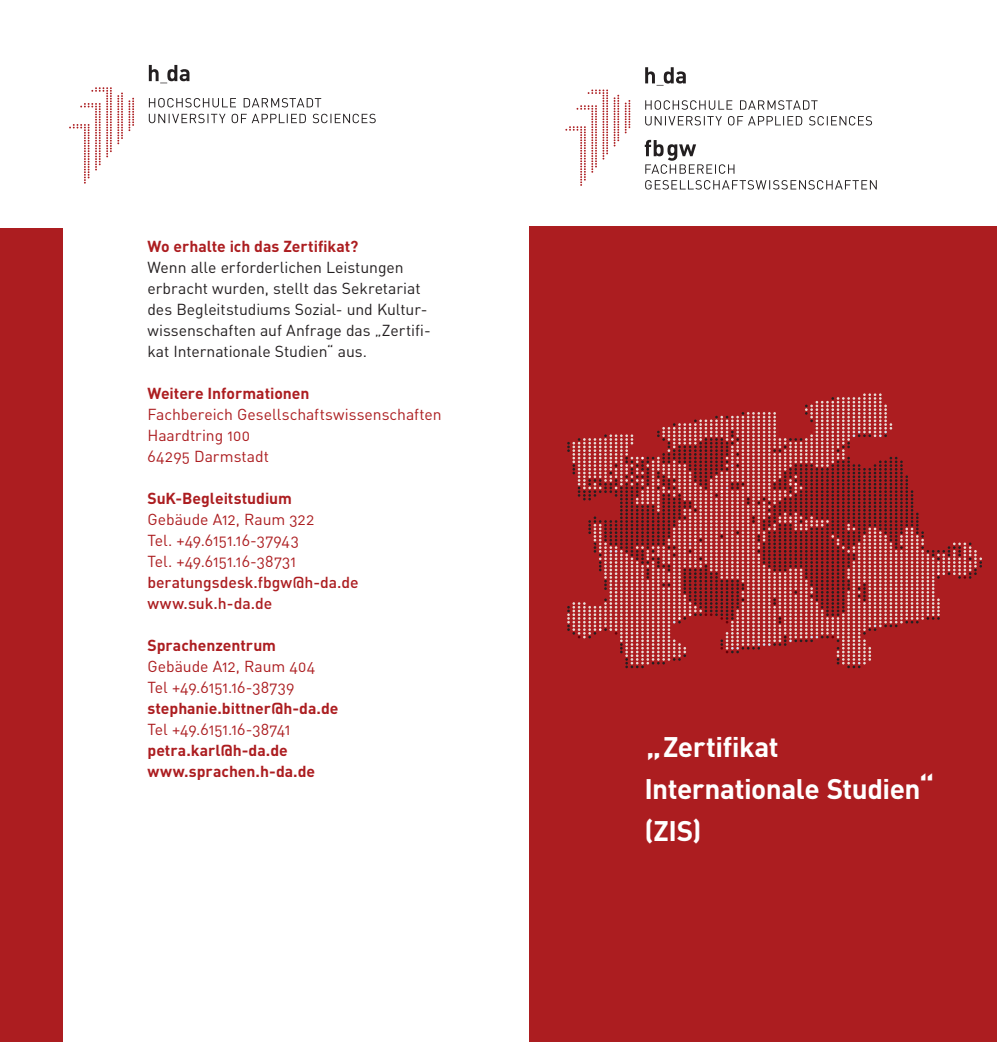
<style>
.page{position:relative;width:997px;height:1042px;background:#fff}
.page>*{position:absolute;margin:0;border:0;box-sizing:border-box;transform-origin:0 0}
._1_b_Unterüberschrif{font:700 28px "DINOT";letter-spacing:-.02em;color:#fff}
._0_Unterüberschrift{font:15.75px "DINOT";letter-spacing:-.005em;color:#ac1d20}
._0_Fließtext{font:15.75px/21px "DINOT";letter-spacing:-.005em;color:#231f20}
._0_Unterüberschrift-2{font:700 15.75px "DINOT";color:#ac1d20}
._0_Unterüberschrift-3{font:500 15.75px "DINOT";color:#ac1d20}
.s1{font-size:31.5px}
</style>
<div class="page">
<svg style="left:625px;top:100px;width:5px;height:33px"></svg>
<svg style="left:565px;top:89px;width:54px;height:97px"></svg>
<svg style="left:645px;top:180px;width:231px;height:10px"></svg>
<svg style="left:644px;top:140px;width:90px;height:34px"></svg>
<svg style="left:645px;top:116px;width:227px;height:9px"></svg>
<svg style="left:645px;top:100px;width:172px;height:10px"></svg>
<svg style="left:645px;top:67px;width:41px;height:19px"></svg>
<svg style="left:69px;top:87px;width:65px;height:97px"></svg>
<svg style="left:149px;top:65px;width:40px;height:18px"></svg>
<svg style="left:149px;top:98px;width:172px;height:9px"></svg>
<svg style="left:149px;top:114px;width:227px;height:9px"></svg>
<div style="left:0;top:228px;width:62px;height:814px;background:#ac1d20"></div>
<div style="left:529px;top:227px;width:468px;height:815px;background:#ac1d20"></div>
<svg style="left:567px;top:393px;width:415px;height:275px"></svg>
<p class="_0_Unterüberschrift-2" style="left:147px;top:236px;width:212px">Wo erhalte ich das Zertifikat?</p>
<p class="_0_Fließtext" style="left:147px;top:256px;width:285px">Wenn alle erforderlichen Leistungen erbracht wurden, stellt das Sekretariat des Begleitstudiums Sozial- und Kultur&shy;wissenschaften auf Anfrage das „Zertifi&shy;kat Internationale Studien“ aus.</p>
<p class="_0_Unterüberschrift-2" style="left:147px;top:383px;width:164px">Weitere Informationen</p>
<p class="_0_Unterüberschrift" style="left:147px;top:404px;width:296px">Fachbereich Gesellschaftswissenschaften</p>
<p class="_0_Unterüberschrift" style="left:147px;top:425px;width:104px">Haardtring 100</p>
<p class="_0_Unterüberschrift" style="left:147px;top:446px;width:123px">64295 Darmstadt</p>
<p class="_0_Unterüberschrift-2" style="left:147px;top:488px;width:146px">SuK-Begleitstudium</p>
<p class="_0_Unterüberschrift" style="left:147px;top:509px;width:168px">Gebäude A12, Raum 322</p>
<p class="_0_Unterüberschrift" style="left:147px;top:530px;width:153px">Tel. +49.6151.16-37943</p>
<p class="_0_Unterüberschrift" style="left:147px;top:551px;width:150px">Tel. +49.6151.16-38731</p>
<p class="_0_Unterüberschrift-3" style="left:147px;top:572px;width:213px">beratungsdesk.fbgw@h-da.de</p>
<p class="_0_Unterüberschrift-3" style="left:147px;top:593px;width:126px">www.suk.h-da.de</p>
<p class="_0_Unterüberschrift-2" style="left:147px;top:635px;width:130px">Sprachenzentrum</p>
<p class="_0_Unterüberschrift" style="left:147px;top:656px;width:169px">Gebäude A12, Raum 404</p>
<p class="_0_Unterüberschrift" style="left:147px;top:677px;width:148px">Tel +49.6151.16-38739</p>
<p class="_0_Unterüberschrift-2" style="left:147px;top:698px;width:192px">stephanie.bittner@h-da.de</p>
<p class="_0_Unterüberschrift" style="left:147px;top:719px;width:145px">Tel +49.6151.16-38741</p>
<p class="_0_Unterüberschrift-2" style="left:147px;top:740px;width:142px">petra.karl@h-da.de</p>
<p class="_0_Unterüberschrift-2" style="left:147px;top:761px;width:169px">www.sprachen.h-da.de</p>
<p class="_1_b_Unterüberschrif" style="left:646px;top:727px;width:134px"><span class="s1">„</span> Zertifikat</p>
<p class="_1_b_Unterüberschrif" style="left:644px;top:769px;width:291px">Internationale Studien<span class="s1">“</span></p>
<p class="_1_b_Unterüberschrif" style="left:644px;top:811px;width:58px">(ZIS)</p>
</div>
